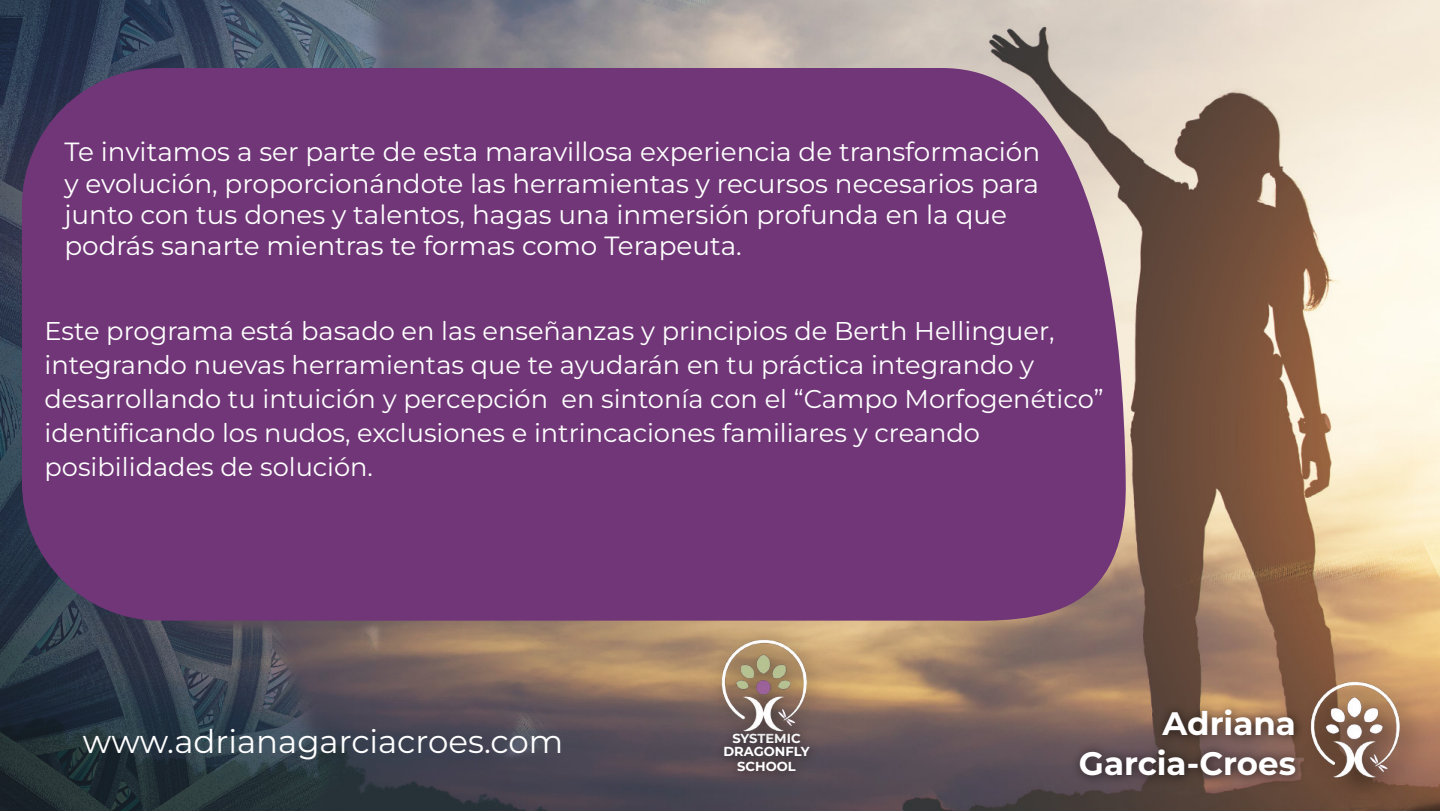
<style>
.page{position:relative;width:1440px;height:811px;background:#fff}
.page>*{position:absolute;margin:0;border:0;box-sizing:border-box;transform-origin:0 0}
.t1{font:32.47px "Montserrat";color:#fff}
.t2{font:700 32.47px/39.5px "Montserrat";color:#fff;text-align:right}
.t3{font:26.33px/31px "Montserrat";color:#fff}
.t4{font:25.72px/33.9px "Montserrat";color:#fff}
.t5{font:700 13.05px/13.8px "Montserrat";color:#fff;text-align:center}
</style>
<div class="page">
<img style="left:0;top:1px;width:1440px;height:810px">
<div style="left:22px;top:68px;width:1105px;height:564px;background:#713678"></div>
<img style="left:715px;top:749px;width:104px;height:33px">
<img style="left:1070px;top:700px;width:229px;height:86px">
<img style="left:707px;top:625px;width:120px;height:124px">
<img style="left:1299px;top:670px;width:131px;height:135px">
<p class="t3" style="left:64px;top:136px;width:977px">Te invitamos a ser parte de esta maravillosa experiencia de transformación y evolución, proporcionándote las herramientas y recursos necesarios para junto con tus dones y talentos, hagas una inmersión profunda en la que podrás sanarte mientras te formas como Terapeuta.</p>
<p class="t4" style="left:45px;top:314px;width:1061px">Este programa está basado en las enseñanzas y principios de Berth Hellinguer, integrando nuevas herramientas que te ayudarán en tu práctica integrando y desarrollando tu intuición y percepción en sintonía con el “Campo Morfogenético” identificando los nudos, exclusiones e intrincaciones familiares y creando posibilidades de solución.</p>
<p class="t1" style="left:83px;top:722px;width:482px">www.adrianagarciacroes.com</p>
<p class="t5" style="left:723px;top:731px;width:88px">SYSTEMIC<br>DRAGONFLY<br>SCHOOL</p>
<p class="t2" style="left:1079px;top:704px;width:218px">Adriana<br>Garcia-Croes</p>
</div>
